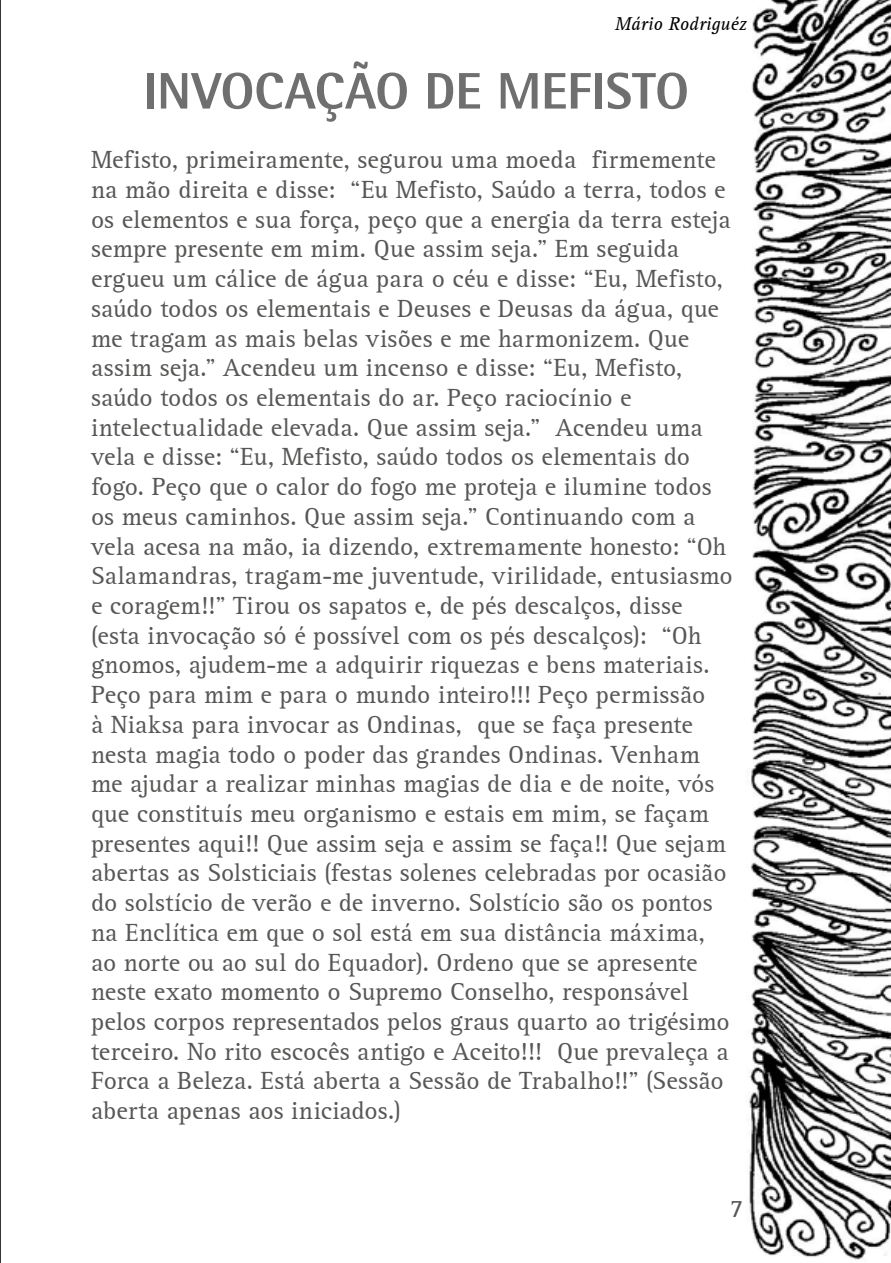
<style>
.page{position:relative;width:891px;height:1263px;background:#fff}
.page>*{position:absolute;margin:0;border:0;box-sizing:border-box;transform-origin:0 0}
.t1{font:800 50.85px "Libra Semi Sans Black S Si";letter-spacing:-.005em;color:#706f6f}
.t2{font:25.5px/29.7px "Libra Serif S Si";letter-spacing:.005em;color:#575756}
.t3{font:italic 19.05px "Libra Serif S Si";color:#000}
</style>
<div class="page">
<img style="left:749px;top:0;width:141px;height:1260px">
<svg style="left:0;top:0;width:1px;height:1263px"></svg>
<p class="t3" style="left:614px;top:13px;width:133px">Mário Rodriguéz</p>
<h1 class="t1" style="left:143px;top:60px;width:547px">INVOCAÇÃO DE MEFISTO</h1>
<p class="t2" style="left:91px;top:145px;width:642px">Mefisto, primeiramente, segurou uma moeda firmemente na mão direita e disse: “Eu Mefisto, Saúdo a terra, todos e os elementos e sua força, peço que a energia da terra esteja sempre presente em mim. Que assim seja.” Em seguida ergueu um cálice de água para o céu e disse: “Eu, Mefisto, saúdo todos os elementais e Deuses e Deusas da água, que me tragam as mais belas visões e me harmonizem. Que assim seja.” Acendeu um incenso e disse: “Eu, Mefisto, saúdo todos os elementais do ar. Peço raciocínio e intelectualidade elevada. Que assim seja.” Acendeu uma vela e disse: “Eu, Mefisto, saúdo todos os elementais do fogo. Peço que o calor do fogo me proteja e ilumine todos os meus caminhos. Que assim seja.” Continuando com a vela acesa na mão, ia dizendo, extremamente honesto: “Oh Salamandras, tragam-me juventude, virilidade, entusiasmo e coragem!!” Tirou os sapatos e, de pés descalços, disse (esta invocação só é possível com os pés descalços): “Oh gnomos, ajudem-me a adquirir riquezas e bens materiais.<br>Peço para mim e para o mundo inteiro!!! Peço permissão<br>à Niaksa para invocar as Ondinas, que se faça presente nesta magia todo o poder das grandes Ondinas. Venham me ajudar a realizar minhas magias de dia e de noite, vós que constituís meu organismo e estais em mim, se façam presentes aqui!! Que assim seja e assim se faça!! Que sejam abertas as Solsticiais (festas solenes celebradas por ocasião do solstício de verão e de inverno. Solstício são os pontos na Enclítica em que o sol está em sua distância máxima, ao norte ou ao sul do Equador). Ordeno que se apresente neste exato momento o Supremo Conselho, responsável pelos corpos representados pelos graus quarto ao trigésimo terceiro. No rito escocês antigo e Aceito!!! Que prevaleça a Forca a Beleza. Está aberta a Sessão de Trabalho!!” (Sessão aberta apenas aos iniciados.)</p>
<p class="t2" style="left:730px;top:1194px;width:15px">7</p>
</div>
